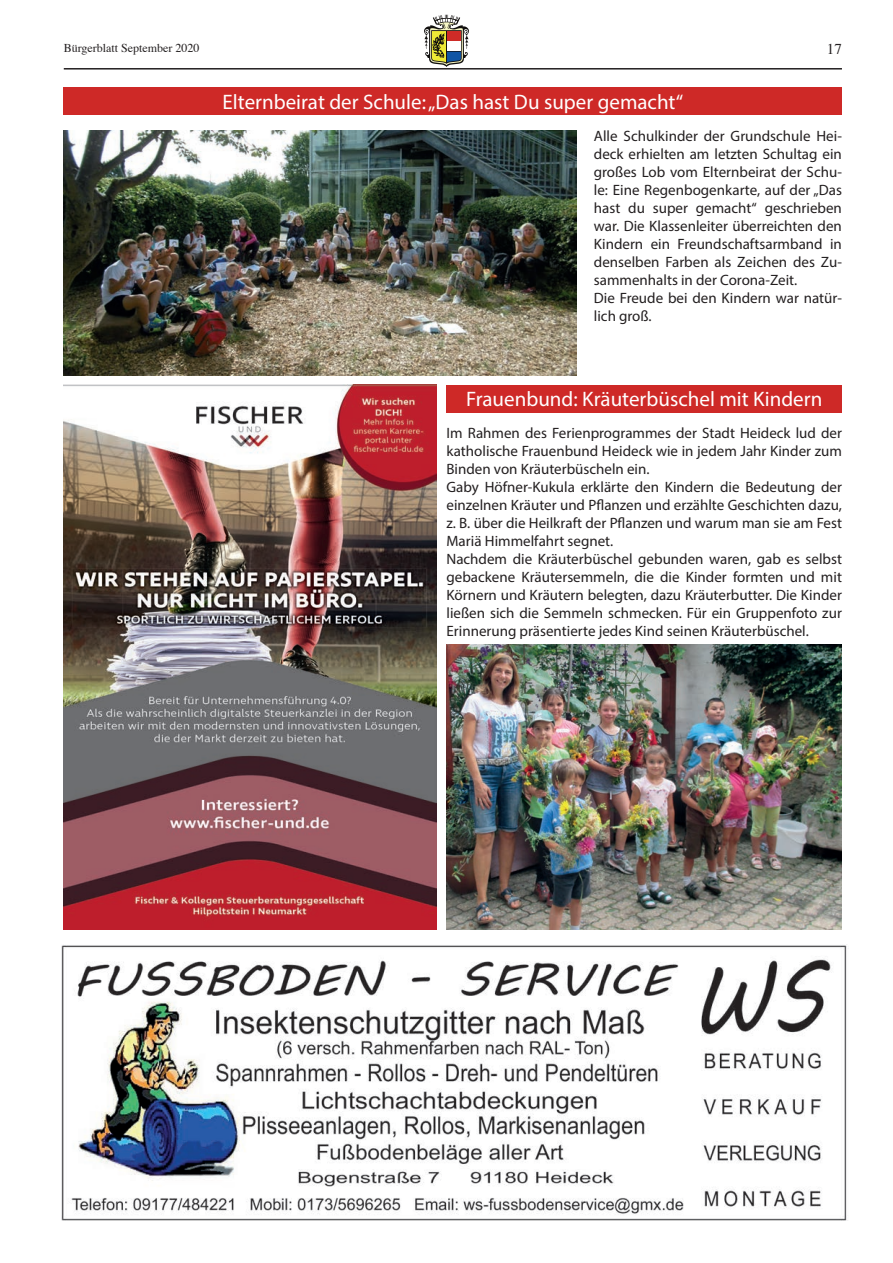
<style>
.page{position:relative;width:893px;height:1263px;background:#fff}
.page>*{position:absolute;margin:0;border:0;box-sizing:border-box;transform-origin:0 0}
.t1{font:21px "Myriad Pro";color:#fff}
.t2{font:15px/18px "Myriad Pro";color:#231f20}
.t3{font:15px "Times";color:#231f20}
.t4{font:12px "Times";color:#231f20}
</style>
<div class="page">
<hr style="left:64px;top:68px;width:778px;height:2px;background:#231f20">
<svg style="left:424px;top:15px;width:45px;height:52px"></svg>
<img style="left:64px;top:385px;width:372px;height:544px">
<img style="left:62px;top:944px;width:785px;height:276px">
<div style="left:64px;top:87px;width:778px;height:28px;background:#ce2927"></div>
<img style="left:64px;top:130px;width:513px;height:245px">
<img style="left:446px;top:644px;width:396px;height:285px">
<div style="left:446px;top:385px;width:396px;height:27px;background:#ce2927"></div>
<p class="t4" style="left:64px;top:36px;width:137px">Bürgerblatt September 2020</p>
<p class="t3" style="left:827px;top:35px;width:17px">17</p>
<h1 class="t1" style="left:223px;top:89px;width:462px">Elternbeirat der Schule: „Das hast Du super gemacht“</h1>
<p class="t2" style="left:594px;top:127px;width:250px">Alle Schulkinder der Grundschule Hei&shy;deck erhielten am letzten Schultag ein großes Lob vom Elternbeirat der Schu&shy;le: Eine Regenbogenkarte, auf der „Das hast du super gemacht“ geschrieben war. Die Klassenleiter überreichten den Kindern ein Freundschaftsarmband in denselben Farben als Zeichen des Zu&shy;sammenhalts in der Corona-Zeit.<br>Die Freude bei den Kindern war natür&shy;lich groß.</p>
<h1 class="t1" style="left:466px;top:386px;width:358px">Frauenbund: Kräuterbüschel mit Kindern</h1>
<p class="t2" style="left:446px;top:423px;width:397px">Im Rahmen des Ferienprogrammes der Stadt Heideck lud der katholische Frauenbund Heideck wie in jedem Jahr Kinder zum Binden von Kräuterbüscheln ein.<br>Gaby Höfner-Kukula erklärte den Kindern die Bedeutung der einzelnen Kräuter und Pflanzen und erzählte Geschichten dazu, z. B. über die Heilkraft der Pflanzen und warum man sie am Fest Mariä Himmelfahrt segnet.<br>Nachdem die Kräuterbüschel gebunden waren, gab es selbst gebackene Kräutersemmeln, die die Kinder formten und mit Körnern und Kräutern belegten, dazu Kräuterbutter. Die Kinder ließen sich die Semmeln schmecken. Für ein Gruppenfoto zur Erinnerung präsentierte jedes Kind seinen Kräuterbüschel.</p>
</div>
